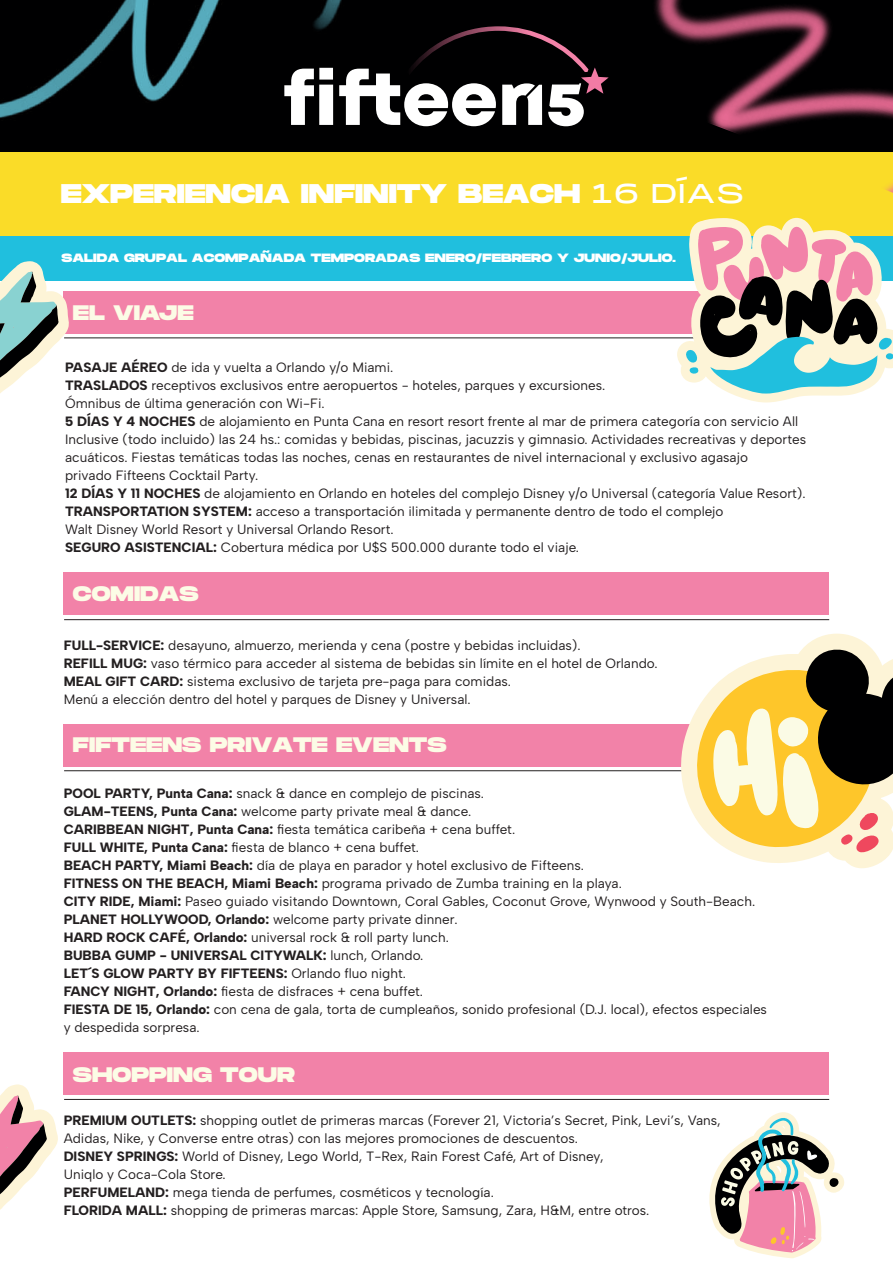
<style>
.page{position:relative;width:893px;height:1263px;background:#fff}
.page>*{position:absolute;margin:0;border:0;box-sizing:border-box;transform-origin:0 0}
.t1{font:800 27px "Monument Extended";color:#fff}
.t2{font:800 21px "Monument Extended";color:#fcfce6}
.t3{font:13.5px/18px "Albert Sans";color:#231f20}
.t4{font:800 12px "Monument Extended";color:#fff}
.s1{font-family:"PP Monument Extended";font-weight:400}
.s2{font-weight:800}
</style>
<div class="page">
<div style="left:0;top:0;width:893px;height:153px;background:#000001"></div>
<svg style="left:474px;top:26px;width:116px;height:100px"></svg>
<div style="left:0;top:153px;width:893px;height:97px;background:#fadc28"></div>
<div style="left:64px;top:291px;width:765px;height:43px;background:#f282a8"></div>
<div style="left:0;top:236px;width:893px;height:45px;background:#20bfde"></div>
<hr style="left:64px;top:337px;width:765px;height:1px;background:#231f20">
<div style="left:64px;top:572px;width:765px;height:43px;background:#f282a8"></div>
<hr style="left:64px;top:619px;width:765px;height:1px;background:#231f20">
<div style="left:64px;top:723px;width:765px;height:43px;background:#f282a8"></div>
<hr style="left:64px;top:770px;width:765px;height:1px;background:#231f20">
<div style="left:64px;top:1052px;width:765px;height:43px;background:#f282a8"></div>
<hr style="left:64px;top:1099px;width:765px;height:1px;background:#231f20">
<svg style="left:0;top:1084px;width:58px;height:126px"></svg>
<svg style="left:674px;top:634px;width:216px;height:234px"></svg>
<svg style="left:676px;top:644px;width:217px;height:210px"></svg>
<svg style="left:709px;top:1112px;width:135px;height:146px"></svg>
<img style="left:0;top:0;width:474px;height:153px">
<img style="left:590px;top:0;width:303px;height:193px">
<svg style="left:677px;top:218px;width:216px;height:184px"></svg>
<svg style="left:0;top:261px;width:69px;height:132px"></svg>
<h1 class="t1" style="left:61px;top:174px;width:685px">EXPERIENCIA INFINITY BEACH <span class="s1">16 DÍAS</span></h1>
<p class="t4" style="left:61px;top:249px;width:616px">SALIDA GRUPAL ACOMPAÑADA TEMPORADAS ENERO/FEBRERO Y JUNIO/JULIO.</p>
<h2 class="t2" style="left:73px;top:298px;width:122px">EL VIAJE</h2>
<p class="t3" style="left:65px;top:358px;width:742px"><span class="s2">PASAJE AÉREO</span> de ida y vuelta a Orlando y/o Miami.<br><span class="s2">TRASLADOS</span> receptivos exclusivos entre aeropuertos - hoteles, parques y excursiones.<br>Ómnibus de última generación con Wi-Fi.<br><span class="s2">5 DÍAS Y 4 NOCHES</span> de alojamiento en Punta Cana en resort resort frente al mar de primera categoría con servicio All Inclusive (todo incluido) las 24 hs.: comidas y bebidas, piscinas, jacuzzis y gimnasio. Actividades recreativas y deportes acuáticos. Fiestas temáticas todas las noches, cenas en restaurantes de nivel internacional y exclusivo agasajo<br>privado Fifteens Cocktail Party.<br><span class="s2">12 DÍAS Y 11 NOCHES</span> de alojamiento en Orlando en hoteles del complejo Disney y/o Universal (categoría Value Resort).<br><span class="s2">TRANSPORTATION SYSTEM:</span> acceso a transportación ilimitada y permanente dentro de todo el complejo<br>Walt Disney World Resort y Universal Orlando Resort.<br><span class="s2">SEGURO ASISTENCIAL:</span> Cobertura médica por U$S 500.000 durante todo el viaje.</p>
<h2 class="t2" style="left:73px;top:578px;width:127px">COMIDAS</h2>
<p class="t3" style="left:64px;top:636px;width:595px"><span class="s2">FULL-SERVICE:</span> desayuno, almuerzo, merienda y cena (postre y bebidas incluidas).<br><span class="s2">REFILL MUG:</span> vaso térmico para acceder al sistema de bebidas sin límite en el hotel de Orlando.<br><span class="s2">MEAL GIFT CARD:</span> sistema exclusivo de tarjeta pre-paga para comidas.<br>Menú a elección dentro del hotel y parques de Disney y Universal.</p>
<h2 class="t2" style="left:73px;top:729px;width:375px">FIFTEENS PRIVATE EVENTS</h2>
<p class="t3" style="left:64px;top:785px;width:705px"><span class="s2">POOL PARTY, Punta Cana:</span> snack &amp; dance en complejo de piscinas.<br><span class="s2">GLAM-TEENS, Punta Cana:</span> welcome party private meal &amp; dance.<br><span class="s2">CARIBBEAN NIGHT, Punta Cana:</span> fiesta temática caribeña + cena buffet.<br><span class="s2">FULL WHITE, Punta Cana:</span> fiesta de blanco + cena buffet.<br><span class="s2">BEACH PARTY, Miami Beach:</span> día de playa en parador y hotel exclusivo de Fifteens.<br><span class="s2">FITNESS ON THE BEACH, Miami Beach:</span> programa privado de Zumba training en la playa.<br><span class="s2">CITY RIDE, Miami:</span> Paseo guiado visitando Downtown, Coral Gables, Coconut Grove, Wynwood y South-Beach.<br><span class="s2">PLANET HOLLYWOOD, Orlando:</span> welcome party private dinner.<br><span class="s2">HARD ROCK CAFÉ, Orlando:</span> universal rock &amp; roll party lunch.<br><span class="s2">BUBBA GUMP - UNIVERSAL CITYWALK:</span> lunch, Orlando.<br><span class="s2">LET´S GLOW PARTY BY FIFTEENS:</span> Orlando fluo night.<br><span class="s2">FANCY NIGHT, Orlando:</span> fiesta de disfraces + cena buffet.<br><span class="s2">FIESTA DE 15, Orlando:</span> con cena de gala, torta de cumpleaños, sonido profesional (D.J. local), efectos especiales y despedida sorpresa.</p>
<h2 class="t2" style="left:73px;top:1059px;width:223px">SHOPPING TOUR</h2>
<p class="t3" style="left:64px;top:1112px;width:658px"><span class="s2">PREMIUM OUTLETS:</span> shopping outlet de primeras marcas (Forever 21, Victoria’s Secret, Pink, Levi’s, Vans, Adidas, Nike, y Converse entre otras) con las mejores promociones de descuentos.<br><span class="s2">DISNEY SPRINGS:</span> World of Disney, Lego World, T-Rex, Rain Forest Café, Art of Disney,<br>Uniqlo y Coca-Cola Store.<br><span class="s2">PERFUMELAND:</span> mega tienda de perfumes, cosméticos y tecnología.<br><span class="s2">FLORIDA MALL:</span> shopping de primeras marcas: Apple Store, Samsung, Zara, H&amp;M, entre otros.</p>
</div>
